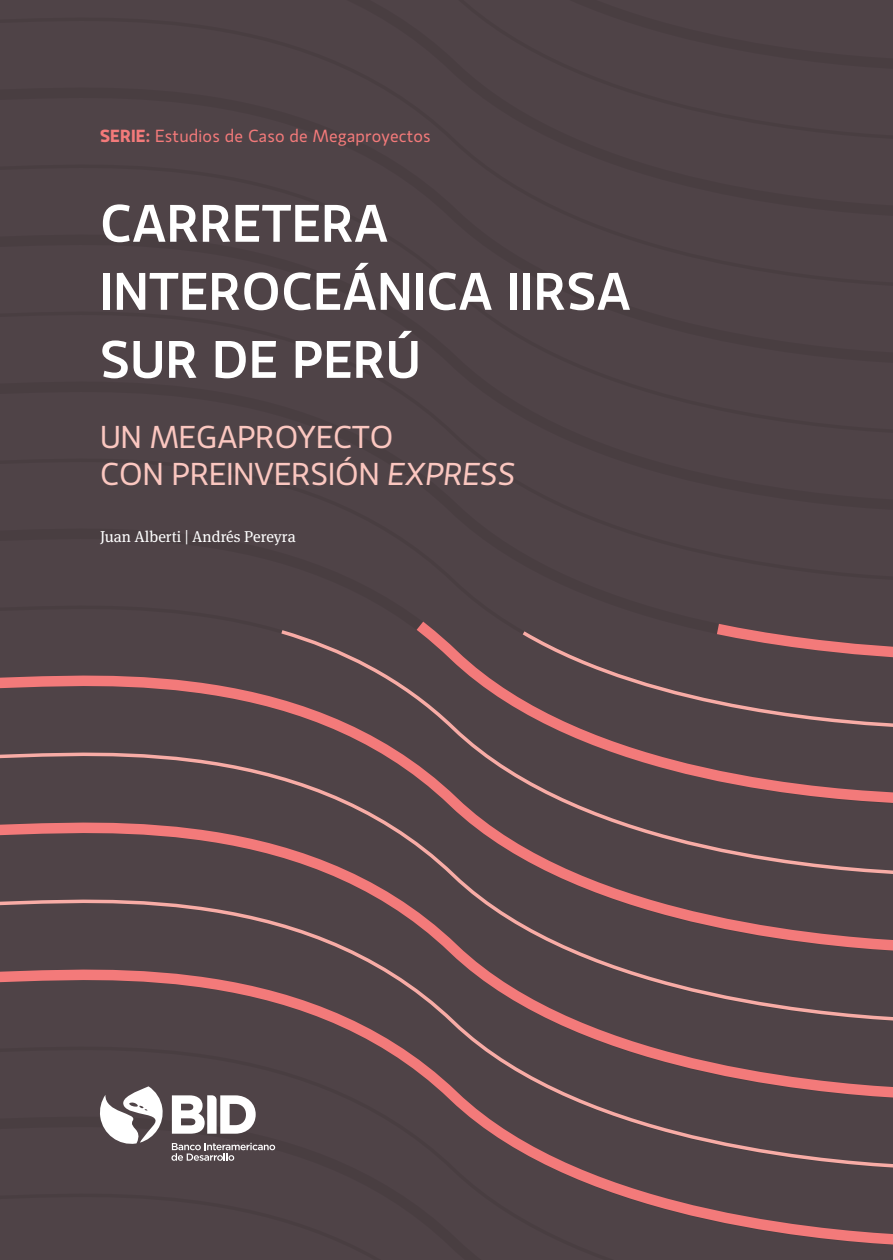
<style>
.page{position:relative;width:893px;height:1260px;background:#fff}
.page>*{position:absolute;margin:0;border:0;box-sizing:border-box;transform-origin:0 0}
.t1{font:500 52.5px/68.1px "Gloriola Std";letter-spacing:.01em;color:#fff}
.t2{font:31.5px/37.8px "Gloriola Std";color:#fbc7c0}
.t3{font:17.5px "Gloriola Std";letter-spacing:.01em;color:#f37a7a}
.t4{font:15.75px "Meta Serif OT";color:#fff}
.s1{font-weight:600}
.s2{font-style:italic}
</style>
<div class="page">
<div style="left:0;top:1252px;width:893px;height:8px;background:#4f4347"></div>
<div style="left:0;top:583px;width:893px;height:70px;background:#4f4347"></div>
<div style="left:0;top:517px;width:893px;height:66px;background:#4f4347"></div>
<div style="left:0;top:436px;width:893px;height:81px;background:#4f4347"></div>
<div style="left:0;top:370px;width:893px;height:66px;background:#4f4347"></div>
<div style="left:0;top:289px;width:893px;height:81px;background:#4f4347"></div>
<div style="left:0;top:223px;width:893px;height:66px;background:#4f4347"></div>
<div style="left:0;top:142px;width:893px;height:81px;background:#4f4347"></div>
<div style="left:0;top:76px;width:893px;height:66px;background:#4f4347"></div>
<div style="left:0;top:2px;width:893px;height:74px;background:#4f4347"></div>
<hr style="left:0;top:0;width:893px;height:2px;background:#4f4347">
<div style="left:0;top:1171px;width:893px;height:81px;background:#4f4347"></div>
<div style="left:0;top:1105px;width:893px;height:66px;background:#4f4347"></div>
<svg style="left:0;top:1024px;width:893px;height:81px;background:#5b474b"></svg>
<svg style="left:0;top:958px;width:893px;height:66px;background:#614a4d"></svg>
<svg style="left:0;top:653px;width:893px;height:305px;background:#5f494d"></svg>
<svg style="left:278px;top:627px;width:615px;height:250px;background:#5e494d"></svg>
<svg style="left:171px;top:1143px;width:104px;height:18px;background:#7c7376"></svg>
<svg style="left:172px;top:1095px;width:84px;height:39px"></svg>
<svg style="left:99px;top:1086px;width:66px;height:60px"></svg>
<svg style="left:409px;top:614px;width:484px;height:195px;background:#624a4d"></svg>
<svg style="left:519px;top:618px;width:374px;height:112px;background:#5e494c"></svg>
<p class="t3" style="left:100px;top:124px;width:332px"><span class="s1">SERIE:</span> Estudios de Caso de Megaproyectos</p>
<h1 class="t1" style="left:100px;top:188px;width:532px">CARRETERA<br>INTEROCEÁNICA IIRSA<br>SUR DE PERÚ</h1>
<p class="t2" style="left:100px;top:417px;width:417px">UN MEGAPROYECTO<br>CON PREINVERSIÓN <span class="s2">EXPRESS</span></p>
<p class="t4" style="left:100px;top:527px;width:197px">Juan Alberti | Andrés Pereyra</p>
</div>
